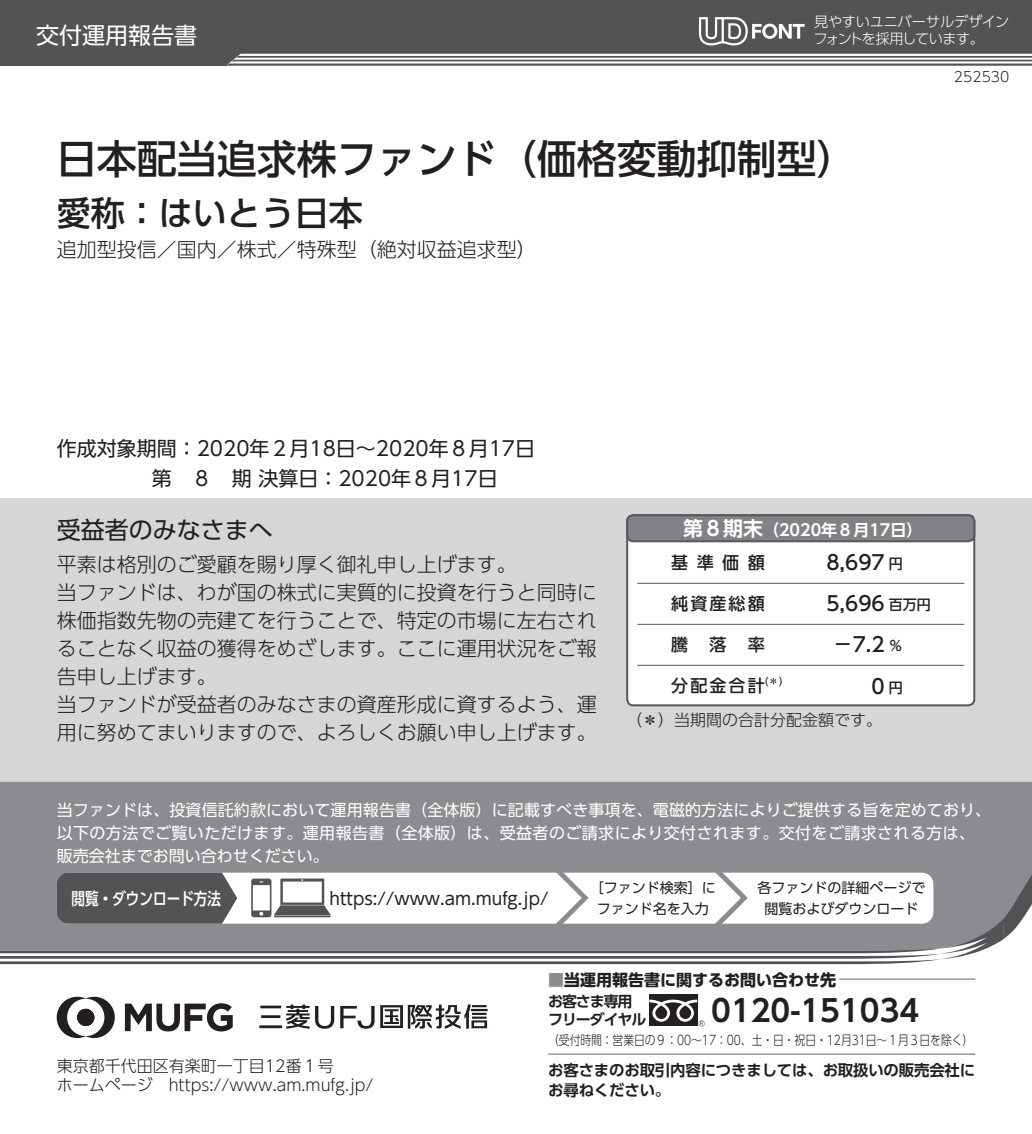
<style>
.page{position:relative;width:1032px;height:1134px;background:#fff}
.page>*{position:absolute;margin:0;border:0;box-sizing:border-box;transform-origin:0 0}
.t1{font:40px "UD Shin Go Pro Medium 90 msp RKSJ H";color:#231f20}
.t2{font:34px "UD Shin Go Pro Medium 90 msp RKSJ H";color:#231f20}
.t3{font:30px "UD Shin Go Pro De Bold 90 msp RKSJ H";color:#231f20}
.t4{font:24px "UD Shin Go Pro Regular 90 msp RKSJ H";color:#231f20}
.t5{font:23px "UD Shin Go Pro Regular 90 msp RKSJ H";color:#fff}
.t6{font:20px/28px "UD Shin Go Pro Light 90 msp RKSJ H";color:#231f20}
.t7{font:20px/30px "UD Shin Go Pro Regular 90 msp RKSJ H";color:#231f20}
.t8{font:20px "UD Shin Go Pro Medium 90 msp RKSJ H";color:#231f20}
.t9{font:17px "UD Shin Go Pro Regular 90 msp RKSJ H";color:#231f20}
.t10{font:17px "UD Shin Go Pro Medium 90 msp RKSJ H";letter-spacing:.125em;color:#231f20}
.t11{font:17px "UD Shin Go C Oeiz Pr 6 Med 90 msp RKSJ H";color:#fff}
.t12{font:16px/23px "UD Shin Go Pro Regular 90 msp RKSJ H";letter-spacing:.005em;color:#fff}
.t13{font:16px/19px "UD Shin Go Pro Light 90 msp RKSJ H";color:#231f20}
.t14{font:16px "UD Shin Go Pro Bold 90 msp RKSJ H";color:#231f20}
.t15{font:16px "UD Shin Go Pro De Bold 90 msp RKSJ H";color:#fff}
.t16{font:15.4px/20px "UD Shin Go Pro De Bold 90 msp RKSJ H";letter-spacing:-.01em;color:#231f20}
.t17{font:15px/18px "UD Shin Go Pro De Bold 90 msp RKSJ H";letter-spacing:-.075em;color:#231f20}
.t18{font:14.2px/17px "UD Shin Go Pro Light 90 msp RKSJ H";letter-spacing:-.025em;color:#fff}
.t19{font:14px/20px "UD Shin Go Pro Regular 90 msp RKSJ H";color:#231f20;text-align:center}
.t20{font:14px "UD Shin Go Pro Light 90 msp RKSJ H";color:#231f20}
.t21{font:13px "UD Shin Go Pro Light 90 msp RKSJ H";letter-spacing:-.005em;color:#231f20;scale:.83 1}
.t22{font:10.2px "UD Shin Go Pro Medium 90 msp RKSJ H";color:#231f20}
.s1{font-size:20px}
.s2{font-size:14px}
.s3{color:#8a8c8f}
</style>
<div class="page">
<svg style="left:125px;top:1003px;width:108px;height:28px"></svg>
<svg style="left:57px;top:997px;width:58px;height:41px"></svg>
<hr style="left:260px;top:1005px;width:21px;height:3px;background:#231f20">
<hr style="left:259px;top:1025px;width:23px;height:3px;background:#231f20">
<hr style="left:261px;top:1015px;width:19px;height:3px;background:#231f20">
<svg style="left:340px;top:1004px;width:148px;height:25px"></svg>
<svg style="left:286px;top:1004px;width:48px;height:25px"></svg>
<div style="left:0;top:0;width:1032px;height:65px;background:#535355"></div>
<svg style="left:227px;top:54px;width:805px;height:11px"></svg>
<svg style="left:699px;top:17px;width:105px;height:28px"></svg>
<div style="left:0;top:498px;width:1032px;height:284px;background:#d5d6d8"></div>
<div style="left:0;top:782px;width:1032px;height:65px;background:#8a8c8f"></div>
<svg style="left:0;top:847px;width:1032px;height:117px"></svg>
<hr style="left:548px;top:1053px;width:427px;height:1px;background:#636366">
<hr style="left:839px;top:978px;width:136px;height:1px;background:#636366">
<div style="left:649px;top:995px;width:48px;height:31px;background:#231f20"></div>
<svg style="left:649px;top:1000px;width:56px;height:26px"></svg>
<div style="left:627px;top:515px;width:347px;height:190px;background:#fff;border-radius:6px"></div>
<div style="left:626px;top:514px;width:349px;height:192px;border:2px solid #57585a;border-radius:6px"></div>
<hr style="left:637px;top:583px;width:327px;height:1px;background:#57585a">
<hr style="left:637px;top:665px;width:327px;height:1px;background:#57585a">
<hr style="left:637px;top:624px;width:327px;height:1px;background:#57585a">
<div style="left:627px;top:515px;width:347px;height:26px;background:#808285;border-radius:6px"></div>
<div style="left:626px;top:514px;width:349px;height:28px;border:2px solid #57585a;border-radius:6px"></div>
<p class="t5" style="left:36px;top:27px;width:163px">交付運用報告書</p>
<p class="t18" style="left:813px;top:15px;width:197px">見やすいユニバーサルデザインフォントを採用しています。</p>
<p class="t20" style="left:954px;top:71px;width:57px">252530</p>
<h1 class="t1" style="left:57px;top:144px;width:801px">日本配当追求株ファンド（価格変動抑制型）</h1>
<h2 class="t2" style="left:57px;top:200px;width:308px">愛称：はいとう日本</h2>
<p class="t6" style="left:57px;top:238px;width:481px">追加型投信／国内／株式／特殊型（絶対収益追求型）</p>
<p class="t7" style="left:152px;top:436px;width:385px;text-indent:-95px">作成対象期間：2020年２月18日～2020年８月17日第　８　期 決算日：2020年８月17日</p>
<p class="t4" style="left:57px;top:521px;width:218px">受益者のみなさまへ</p>
<p class="t6" style="left:57px;top:553px;width:541px">平素は格別のご愛顧を賜り厚く御礼申し上げます。<br>当ファンドは、わが国の株式に実質的に投資を行うと同時に株価指数先物の売建てを行うことで、特定の市場に左右されることなく収益の獲得をめざします。ここに運用状況をご報告申し上げます。<br>当ファンドが受益者のみなさまの資産形成に資するよう、運用に努めてまいりますので、よろしくお願い申し上げます。</p>
<p class="t15" style="left:683px;top:524px;width:241px"><span class="s1">第８期末</span>（2020年８月17日）</p>
<p class="t10" style="left:671px;top:556px;width:95px">基準価額</p>
<p class="t8" style="left:826px;top:555px;width:78px">8,697 <span class="s2">円</span></p>
<p class="t10" style="left:671px;top:597px;width:95px">純資産総額</p>
<p class="t8" style="left:826px;top:596px;width:106px">5,696 <span class="s2">百万円</span></p>
<p class="t10" style="left:671px;top:638px;width:18px">騰</p>
<p class="t10" style="left:709px;top:638px;width:18px">落</p>
<p class="t10" style="left:748px;top:638px;width:18px">率</p>
<p class="t8" style="left:833px;top:637px;width:71px">－7.2 <span class="s2">％</span></p>
<p class="t10" style="left:671px;top:680px;width:95px">分配金合計</p>
<p class="t22" style="left:765px;top:677px;width:19px">(＊)</p>
<p class="t8" style="left:871px;top:678px;width:33px">0 <span class="s2">円</span></p>
<p class="t13" style="left:626px;top:713px;width:257px">（＊） 当期間の合計分配金額です。</p>
<p class="t12" style="left:57px;top:801px;width:936px">当ファンドは、投資信託約款において運用報告書（全体版）に記載すべき事項を、電磁的方法によりご提供する旨を定めており、以下の方法でご覧いただけます。運用報告書（全体版）は、受益者のご請求により交付されます。交付をご請求される方は、販売会社までお問い合わせください。</p>
<p class="t11" style="left:72px;top:892px;width:151px">閲覧・ダウンロード方法</p>
<p class="t9" style="left:329px;top:892px;width:220px">https://www.am.mufg.jp/</p>
<p class="t19" style="left:590px;top:880px;width:127px">［ファンド検索］にファンド名を入力</p>
<p class="t19" style="left:757px;top:880px;width:169px">各ファンドの詳細ページで閲覧およびダウンロード</p>
<p class="t13" style="left:57px;top:1058px;width:318px">東京都千代田区有楽町一丁目12番１号<br>ホームページ　https://www.am.mufg.jp/</p>
<p class="t14" style="left:548px;top:974px;width:289px"><span class="s3">■</span>当運用報告書に関するお問い合わせ先</p>
<p class="t17" style="left:548px;top:995px;width:100px">お客さま専用フリーダイヤル</p>
<h3 class="t3" style="left:711px;top:999px;width:209px">0120-151034</h3>
<p class="t21" style="left:548px;top:1035px;width:514px">（受付時間：営業日の９：00～17：00、土・日・祝日・12月31日～１月３日を除く）</p>
<p class="t16" style="left:548px;top:1062px;width:429px">お客さまのお取引内容につきましては、お取扱いの販売会社にお尋ねください。</p>
</div>
